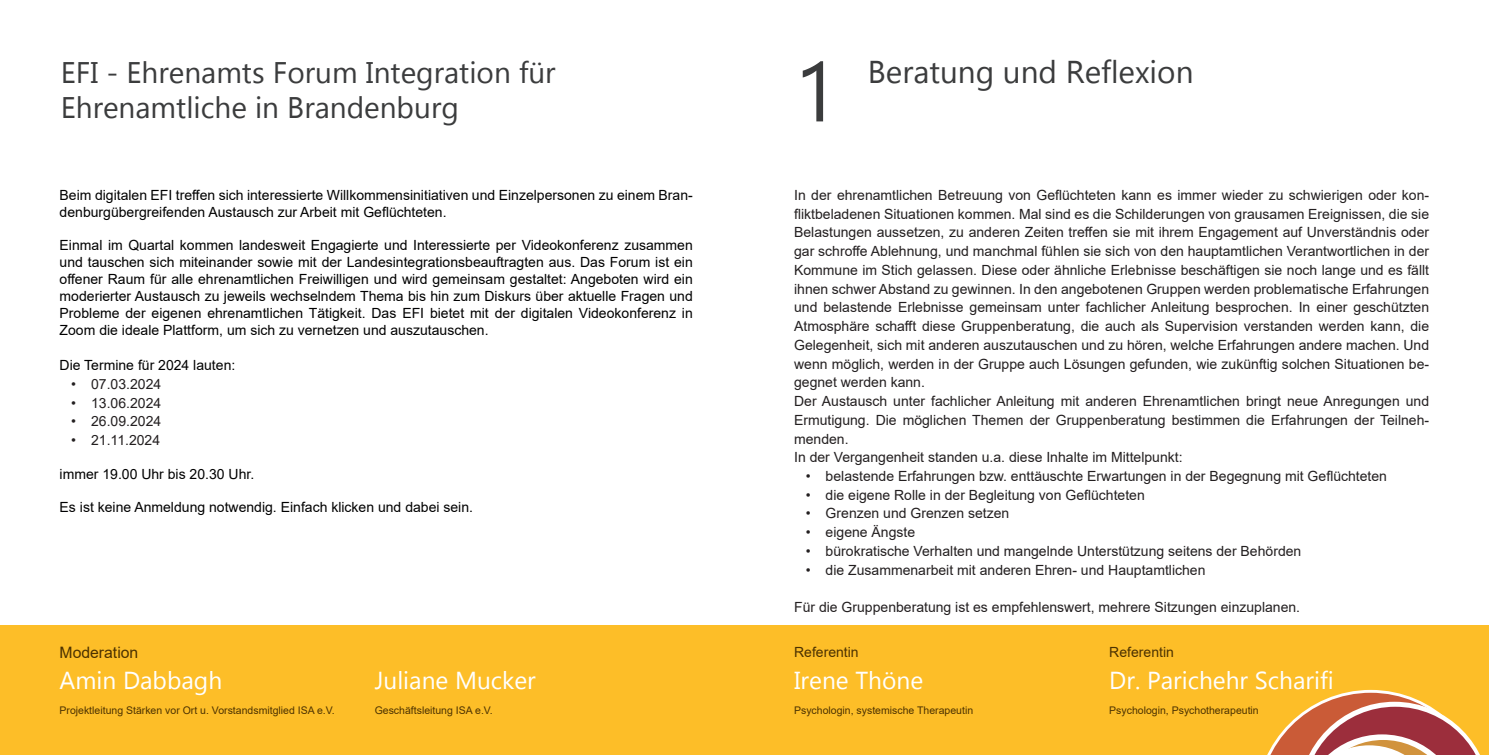
<style>
.page{position:relative;width:1489px;height:755px;background:#fff}
.page>*{position:absolute;margin:0;border:0;box-sizing:border-box;transform-origin:0 0}
.t1{font:84px "Gadugi";color:#3b3c3d}
.t2{font:31.5px "Gadugi";color:#3b3c3d}
.t3{font:29.75px "Gadugi";color:#3b3c3d}
.t4{font:24.5px "Gadugi";color:#fff}
.t5{font:15.75px "Arial";color:#4c3201}
.t6{font:14px/18.7px "Arial";color:#231f20}
.t7{font:14px/16.8px "Arial";color:#000001}
.t8{font:14px "Arial";color:#4c3201}
.t9{font:10.5px "Arial";color:#4c3201}
</style>
<div class="page">
<div style="left:0;top:625px;width:1488px;height:129px;background:#fdbe28"></div>
<svg style="left:1267px;top:689px;width:213px;height:65px"></svg>
<h3 class="t3" style="left:61px;top:54px;width:496px">EFI - Ehrenamts Forum Integration für</h3>
<h2 class="t2" style="left:867px;top:53px;width:327px">Beratung und Reflexion</h2>
<h3 class="t3" style="left:61px;top:90px;width:399px">Ehrenamtliche in Brandenburg</h3>
<h1 class="t1" style="left:793px;top:41px;width:47px">1</h1>
<p class="t7" style="left:60px;top:186px;width:634px">Beim digitalen EFI treffen sich interessierte Willkommensinitiativen und Einzelpersonen zu einem Bran&shy;denburgübergreifenden Austausch zur Arbeit mit Geflüchteten.</p>
<p class="t7" style="left:60px;top:237px;width:634px;text-align:justify">Einmal im Quartal kommen landesweit Engagierte und Interessierte per Videokonferenz zusammen und tauschen sich miteinander sowie mit der Landesintegrationsbeauftragten aus. Das Forum ist ein offener Raum für alle ehrenamtlichen Freiwilligen und wird gemeinsam gestaltet: Angeboten wird ein moderierter Austausch zu jeweils wechselndem Thema bis hin zum Diskurs über aktuelle Fragen und Probleme der eigenen ehrenamtlichen Tätigkeit. Das EFI bietet mit der digitalen Videokonferenz in Zoom die ideale Plattform, um sich zu vernetzen und auszutauschen.</p>
<p class="t7" style="left:60px;top:356px;width:177px">Die Termine für 2024 lauten:</p>
<p class="t6" style="left:71px;top:374px;width:91px">• 07.03.2024</p>
<p class="t6" style="left:71px;top:393px;width:91px">• 13.06.2024</p>
<p class="t6" style="left:71px;top:411px;width:91px">• 26.09.2024</p>
<p class="t6" style="left:71px;top:430px;width:90px">• 21.11.2024</p>
<p class="t7" style="left:60px;top:465px;width:196px">immer 19.00 Uhr bis 20.30 Uhr.</p>
<p class="t7" style="left:60px;top:498px;width:415px">Es ist keine Anmeldung notwendig. Einfach klicken und dabei sein.</p>
<p class="t5" style="left:60px;top:640px;width:80px">Moderation</p>
<h3 class="t4" style="left:60px;top:665px;width:164px">Amin Dabbagh</h3>
<h3 class="t4" style="left:375px;top:665px;width:163px">Juliane Mucker</h3>
<p class="t9" style="left:60px;top:703px;width:277px">Projektleitung Stärken vor Ort u. Vorstandsmitglied ISA e.V.</p>
<p class="t9" style="left:375px;top:703px;width:120px">Geschäftsleitung ISA e.V.</p>
<p class="t6" style="left:794px;top:185px;width:636px">In der ehrenamtlichen Betreuung von Geflüchteten kann es immer wieder zu schwierigen oder kon&shy;fliktbeladenen Situationen kommen. Mal sind es die Schilderungen von grausamen Ereignissen, die sie Belastungen aussetzen, zu anderen Zeiten treffen sie mit ihrem Engagement auf Unverständnis oder gar schroffe Ablehnung, und manchmal fühlen sie sich von den hauptamtlichen Verantwortlichen in der Kommune im Stich gelassen. Diese oder ähnliche Erlebnisse beschäftigen sie noch lange und es fällt ihnen schwer Abstand zu gewinnen. In den angebotenen Gruppen werden problematische Erfahrungen und belastende Erlebnisse gemeinsam unter fachlicher Anleitung besprochen. In einer geschützten Atmosphäre schafft diese Gruppenberatung, die auch als Supervision verstanden werden kann, die Gelegenheit, sich mit anderen auszutauschen und zu hören, welche Erfahrungen andere machen. Und wenn möglich, werden in der Gruppe auch Lösungen gefunden, wie zukünftig solchen Situationen be&shy;gegnet werden kann.<br>Der Austausch unter fachlicher Anleitung mit anderen Ehrenamtlichen bringt neue Anregungen und Ermutigung. Die möglichen Themen der Gruppenberatung bestimmen die Erfahrungen der Teilneh&shy;menden.<br>In der Vergangenheit standen u.a. diese Inhalte im Mittelpunkt:</p>
<p class="t6" style="left:805px;top:466px;width:582px">• belastende Erfahrungen bzw. enttäuschte Erwartungen in der Begegnung mit Geflüchteten</p>
<p class="t6" style="left:805px;top:485px;width:340px">• die eigene Rolle in der Begleitung von Geflüchteten</p>
<p class="t6" style="left:805px;top:503px;width:205px">• Grenzen und Grenzen setzen</p>
<p class="t6" style="left:805px;top:522px;width:111px">• eigene Ängste</p>
<p class="t6" style="left:805px;top:541px;width:497px">• bürokratische Verhalten und mangelnde Unterstützung seitens der Behörden</p>
<p class="t6" style="left:805px;top:560px;width:401px">• die Zusammenarbeit mit anderen Ehren- und Hauptamtlichen</p>
<p class="t6" style="left:794px;top:597px;width:507px">Für die Gruppenberatung ist es empfehlenswert, mehrere Sitzungen einzuplanen.</p>
<p class="t8" style="left:794px;top:642px;width:66px">Referentin</p>
<p class="t8" style="left:1109px;top:642px;width:66px">Referentin</p>
<h3 class="t4" style="left:794px;top:664px;width:130px">Irene Thöne</h3>
<h3 class="t4" style="left:1109px;top:664px;width:226px">Dr. Parichehr Scharifi</h3>
<p class="t9" style="left:794px;top:702px;width:180px">Psychologin, systemische Therapeutin</p>
<p class="t9" style="left:1109px;top:702px;width:151px">Psychologin, Psychotherapeutin</p>
</div>
